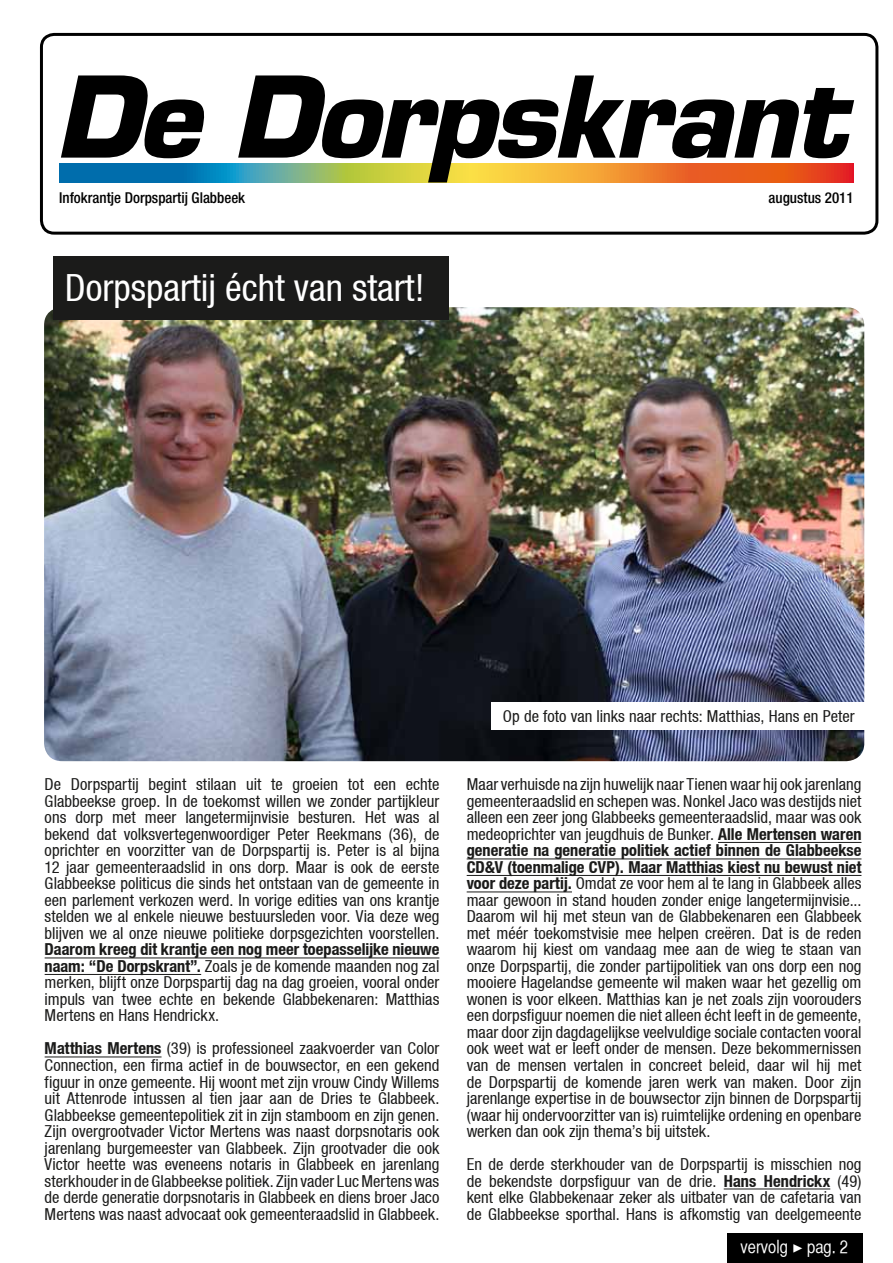
<style>
.page{position:relative;width:893px;height:1263px;background:#fff}
.page>*{position:absolute;margin:0;border:0;box-sizing:border-box;transform-origin:0 0}
.t1{font:italic 700 109.5px "Eurostile LT Std";letter-spacing:-.03em;color:#000}
.t2{font:37.5px "Heavenetica Cond 5 SH";color:#fff}
.t3{font:18px "Helvetica CY Plain";color:#fff}
.t4{font:16.5px/16.5px "Heavenetica Cond 5 SH";color:#1b1b1a;text-align:justify}
.t5{font:16.5px/16.5px "Heavenetica Cond 7 Bold SH";letter-spacing:.005em;color:#1b1b1a}
.t6{font:500 condensed 15px "Helvetica Neue LT Std";color:#000}
.s1{font-family:"Heavenetica Cond 7 Bold SH"}
.s2{font-family:"Minion Pro"}
</style>
<div class="page">
<div style="left:40px;top:33px;width:838px;height:202px;border:3px solid #000;border-radius:13px"></div>
<svg style="left:60px;top:163px;width:793px;height:19px;background:#a5925a"></svg>
<img style="left:44px;top:307px;width:820px;height:454px">
<hr style="left:45px;top:958px;width:394px;height:1px;background:#1b1b1a">
<hr style="left:45px;top:974px;width:156px;height:1px;background:#1b1b1a">
<hr style="left:45px;top:1057px;width:117px;height:1px;background:#1b1b1a">
<hr style="left:718px;top:842px;width:143px;height:1px;background:#1b1b1a">
<hr style="left:467px;top:859px;width:394px;height:1px;background:#1b1b1a">
<hr style="left:467px;top:875px;width:394px;height:1px;background:#1b1b1a">
<hr style="left:467px;top:892px;width:105px;height:1px;background:#1b1b1a">
<hr style="left:724px;top:1189px;width:106px;height:1px;background:#1b1b1a">
<div style="left:727px;top:1234px;width:136px;height:29px;background:#000"></div>
<div style="left:492px;top:702px;width:401px;height:28px;background:#fff"></div>
<div style="left:53px;top:256px;width:395px;height:64px;background:#1b1b1a"></div>
<h1 class="t1" style="left:55px;top:50px;width:792px">De Dorpskrant</h1>
<p class="t6" style="left:59px;top:188px;width:187px">Infokrantje Dorpspartij Glabbeek</p>
<p class="t6" style="left:768px;top:188px;width:87px">augustus 2011</p>
<h2 class="t2" style="left:65px;top:264px;width:361px">Dorpspartij écht van start!</h2>
<p class="t4" style="left:45px;top:776px;width:396px">De Dorpspartij begint stilaan uit te groeien tot een echte Glabbeekse groep. In de toekomst willen we zonder partijkleur ons dorp met meer langetermijnvisie besturen. Het was al bekend dat volksvertegenwoordiger Peter Reekmans (36), de oprichter en voorzitter van de Dorpspartij is. Peter is al bijna 12 jaar gemeenteraadslid in ons dorp. Maar is ook de eerste Glabbeekse politicus die sinds het ontstaan van de gemeente in een parlement verkozen werd. In vorige edities van ons krantje stelden we al enkele nieuwe bestuursleden voor. Via deze weg blijven we al onze nieuwe politieke dorpsgezichten voorstellen.</p>
<p class="t5" style="left:45px;top:941px;width:396px">Daarom kreeg dit krantje een nog meer toepasselijke nieuwe</p>
<p class="t4" style="left:45px;top:957px;width:396px"><span class="s1">naam: “De Dorpskrant”.</span> Zoals je de komende maanden nog zal merken, blijft onze Dorpspartij dag na dag groeien, vooral onder impuls van twee echte en bekende Glabbekenaren: Matthias Mertens en Hans Hendrickx.</p>
<p class="t4" style="left:45px;top:1040px;width:396px"><span class="s1">Matthias Mertens</span> (39) is professioneel zaakvoerder van Color Connection, een firma actief in de bouwsector, en een gekend figuur in onze gemeente. Hij woont met zijn vrouw Cindy Willems uit Attenrode intussen al tien jaar aan de Dries te Glabbeek.<br>Glabbeekse gemeentepolitiek zit in zijn stamboom en zijn genen.<br>Zijn overgrootvader Victor Mertens was naast dorpsnotaris ook jarenlang burgemeester van Glabbeek. Zijn grootvader die ook Victor heette was eveneens notaris in Glabbeek en jarenlang sterkhouder in de Glabbeekse politiek. Zijn vader Luc Mertens was de derde generatie dorpsnotaris in Glabbeek en diens broer Jaco Mertens was naast advocaat ook gemeenteraadslid in Glabbeek.</p>
<p class="t4" style="left:503px;top:707px;width:353px">Op de foto van links naar rechts: Matthias, Hans en Peter</p>
<p class="t4" style="left:467px;top:776px;width:396px">Maar verhuisde na zijn huwelijk naar Tienen waar hij ook jarenlang gemeenteraadslid en schepen was. Nonkel Jaco was destijds niet alleen een zeer jong Glabbeeks gemeenteraadslid, maar was ook medeoprichter van jeugdhuis de Bunker. <span class="s1">Alle Mertensen waren</span></p>
<p class="t5" style="left:467px;top:842px;width:396px">generatie na generatie politiek actief binnen de Glabbeekse<br>CD&amp;V (toenmalige CVP). Maar Matthias kiest nu bewust niet</p>
<p class="t4" style="left:467px;top:875px;width:396px"><span class="s1">voor deze partij.</span> Omdat ze voor hem al te lang in Glabbeek alles maar gewoon in stand houden zonder enige langetermijnvisie...<br>Daarom wil hij met steun van de Glabbekenaren een Glabbeek met méér toekomstvisie mee helpen creëren. Dat is de reden waarom hij kiest om vandaag mee aan de wieg te staan van onze Dorpspartij, die zonder partijpolitiek van ons dorp een nog mooiere Hagelandse gemeente wil maken waar het gezellig om wonen is voor elkeen. Matthias kan je net zoals zijn voorouders een dorpsfiguur noemen die niet alleen écht leeft in de gemeente, maar door zijn dagdagelijkse veelvuldige sociale contacten vooral ook weet wat er leeft onder de mensen. Deze bekommernissen van de mensen vertalen in concreet beleid, daar wil hij met de Dorpspartij de komende jaren werk van maken. Door zijn jarenlange expertise in de bouwsector zijn binnen de Dorpspartij (waar hij ondervoorzitter van is) ruimtelijke ordening en openbare werken dan ook zijn thema’s bij uitstek.</p>
<p class="t4" style="left:467px;top:1155px;width:396px">En de derde sterkhouder van de Dorpspartij is misschien nog de bekendste dorpsfiguur van de drie. <span class="s1">Hans Hendrickx</span> (49) kent elke Glabbekenaar zeker als uitbater van de cafetaria van de Glabbeekse sporthal. Hans is afkomstig van deelgemeente</p>
<p class="t3" style="left:740px;top:1237px;width:109px">vervolg <span class="s2">▶</span> pag. 2</p>
</div>
